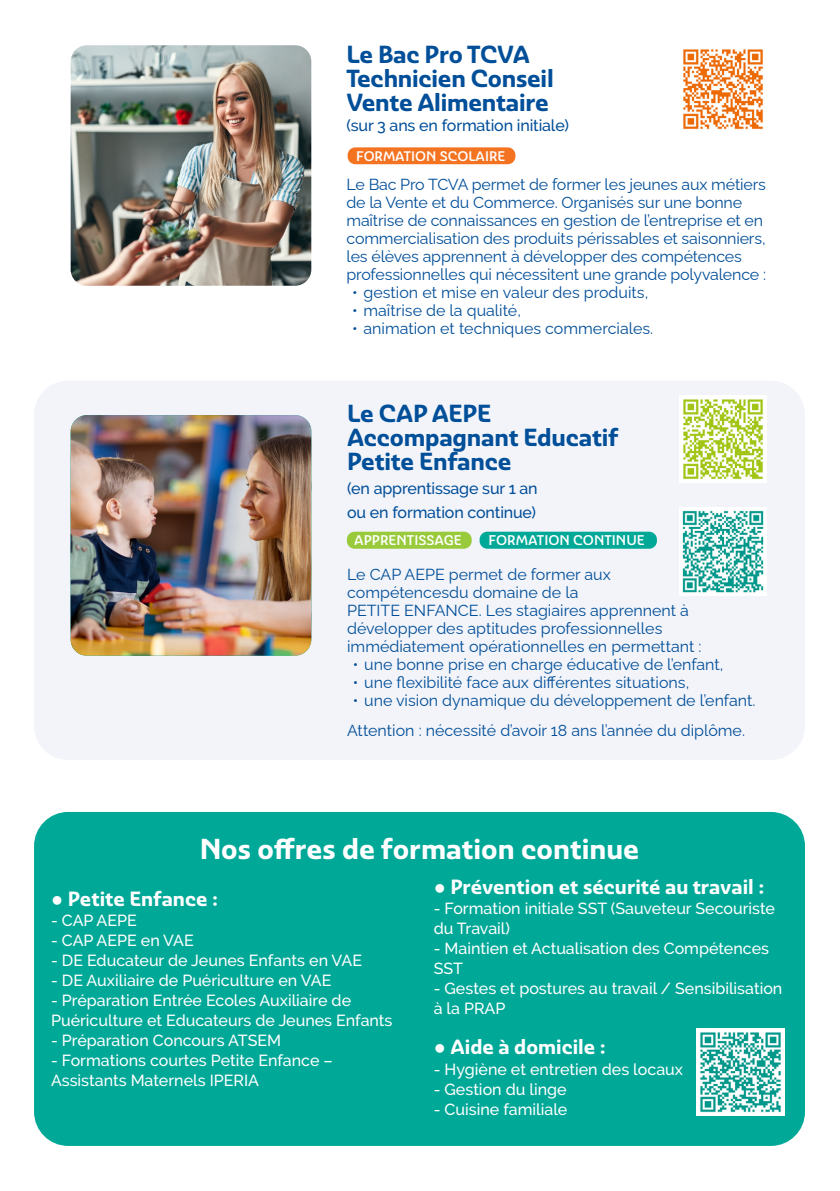
<style>
.page{position:relative;width:840px;height:1191px;background:#fff}
.page>*{position:absolute;margin:0;border:0;box-sizing:border-box;transform-origin:0 0}
.t1{font:700 28px "Ashemore Norm";color:#fff}
.t2{font:700 24px/24px "Ashemore Norm";letter-spacing:-.01em;color:#014e99}
.t3{font:700 20px "Ashemore Norm";color:#fff}
.t4{font:16px/18px "Raleway";letter-spacing:-.005em;color:#014e99}
.t5{font:500 16px/20px "Raleway";color:#fff}
.t6{font:500 16px/24px "Raleway";letter-spacing:-.01em;color:#014e99}
.t7{font:500 13.6px "Ashemore Norm";color:#fff}
.s1{font-family:"Franklin Gothic";font-weight:400;font-style:italic}
</style>
<div class="page">
<div style="left:34px;top:812px;width:770px;height:334px;background:#00a897;border-radius:34px"></div>
<img style="left:71px;top:45px;width:240px;height:241px">
<div style="left:347px;top:147px;width:168px;height:17px;background:#f47321;border-radius:8px"></div>
<div style="left:34px;top:381px;width:770px;height:379px;background:#f2f4f9;border-radius:34px"></div>
<div style="left:346px;top:531px;width:125px;height:18px;background:#99ca3b;border-radius:8px"></div>
<div style="left:479px;top:531px;width:177px;height:18px;background:#00a897;border-radius:8px"></div>
<img style="left:71px;top:415px;width:240px;height:240px;border-radius:16px">
<img style="left:683px;top:49px;width:81px;height:81px">
<img style="left:679px;top:395px;width:87px;height:87px">
<img style="left:679px;top:508px;width:87px;height:87px">
<img style="left:696px;top:1028px;width:87px;height:87px">
<p class="t2" style="left:346px;top:43px;width:185px">Le Bac Pro TCVA</p>
<p class="t2" style="left:346px;top:67px;width:208px">Technicien Conseil<br>Vente Alimentaire</p>
<p class="t6" style="left:346px;top:114px;width:224px">(sur 3 ans en formation initiale)</p>
<p class="t7" style="left:356px;top:148px;width:150px">FORMATION SCOLAIRE</p>
<p class="t4" style="left:346px;top:174px;width:421px">Le Bac Pro TCVA permet de former les jeunes aux métiers de la Vente et du Commerce. Organisés sur une bonne maîtrise de connaissances en gestion de l’entreprise et en commercialisation des produits périssables et saisonniers, les élèves apprennent à développer des compétences professionnelles qui nécessitent une grande polyvalence :</p>
<p class="t4" style="left:352px;top:282px;width:297px">• gestion et mise en valeur des produits,</p>
<p class="t4" style="left:352px;top:300px;width:170px">• maîtrise de la qualité,</p>
<p class="t4" style="left:352px;top:318px;width:302px">• animation et techniques commerciales.</p>
<p class="t2" style="left:347px;top:401px;width:273px">Le CAP AEPE<br>Accompagnant Educatif<br>Petite Enfance</p>
<p class="t6" style="left:347px;top:476px;width:192px">(en apprentissage sur 1 an ou en formation continue)</p>
<p class="t7" style="left:354px;top:532px;width:109px">APPRENTISSAGE</p>
<p class="t7" style="left:488px;top:532px;width:157px">FORMATION CONTINUE</p>
<p class="t4" style="left:347px;top:563px;width:355px">Le CAP AEPE permet de former aux compétencesdu domaine de la<br>PETITE ENFANCE. Les stagiaires apprennent à développer des aptitudes professionnelles immédiatement opérationnelles en permettant :</p>
<p class="t4" style="left:352px;top:653px;width:372px">• une bonne prise en charge éducative de l’enfant,</p>
<p class="t4" style="left:352px;top:671px;width:338px">• une flexibilité face aux différentes situations,</p>
<p class="t4" style="left:352px;top:689px;width:404px">• une vision dynamique du développement de l’enfant.</p>
<p class="t4" style="left:347px;top:720px;width:399px">Attention : nécessité d’avoir 18 ans l’année du diplôme.</p>
<p class="t1" style="left:200px;top:832px;width:440px">Nos offres de formation continue</p>
<p class="t3" style="left:51px;top:886px;width:168px"><span class="s1">●</span> Petite Enfance :</p>
<p class="t5" style="left:51px;top:910px;width:87px">- CAP AEPE</p>
<p class="t5" style="left:51px;top:930px;width:144px">- CAP AEPE en VAE</p>
<p class="t5" style="left:51px;top:950px;width:312px">- DE Educateur de Jeunes Enfants en VAE</p>
<p class="t5" style="left:51px;top:970px;width:281px">- DE Auxiliaire de Puériculture en VAE</p>
<p class="t5" style="left:51px;top:990px;width:343px">- Préparation Entrée Ecoles Auxiliaire de<br>Puériculture et Educateurs de Jeunes Enfants</p>
<p class="t5" style="left:51px;top:1030px;width:231px">- Préparation Concours ATSEM</p>
<p class="t5" style="left:51px;top:1050px;width:283px">- Formations courtes Petite Enfance –<br>Assistants Maternels IPERIA</p>
<p class="t3" style="left:433px;top:875px;width:332px"><span class="s1">●</span> Prévention et sécurité au travail :</p>
<p class="t5" style="left:433px;top:898px;width:343px">- Formation initiale SST (Sauveteur Secouriste du Travail)</p>
<p class="t5" style="left:433px;top:938px;width:336px">- Maintien et Actualisation des Compétences<br>SST</p>
<p class="t5" style="left:433px;top:978px;width:350px">- Gestes et postures au travail / Sensibilisation à la PRAP</p>
<p class="t3" style="left:433px;top:1035px;width:173px"><span class="s1">●</span> Aide à domicile :</p>
<p class="t5" style="left:433px;top:1058px;width:251px">- Hygiène et entretien des locaux</p>
<p class="t5" style="left:433px;top:1078px;width:134px">- Gestion du linge</p>
<p class="t5" style="left:433px;top:1098px;width:135px">- Cuisine familiale</p>
</div>
